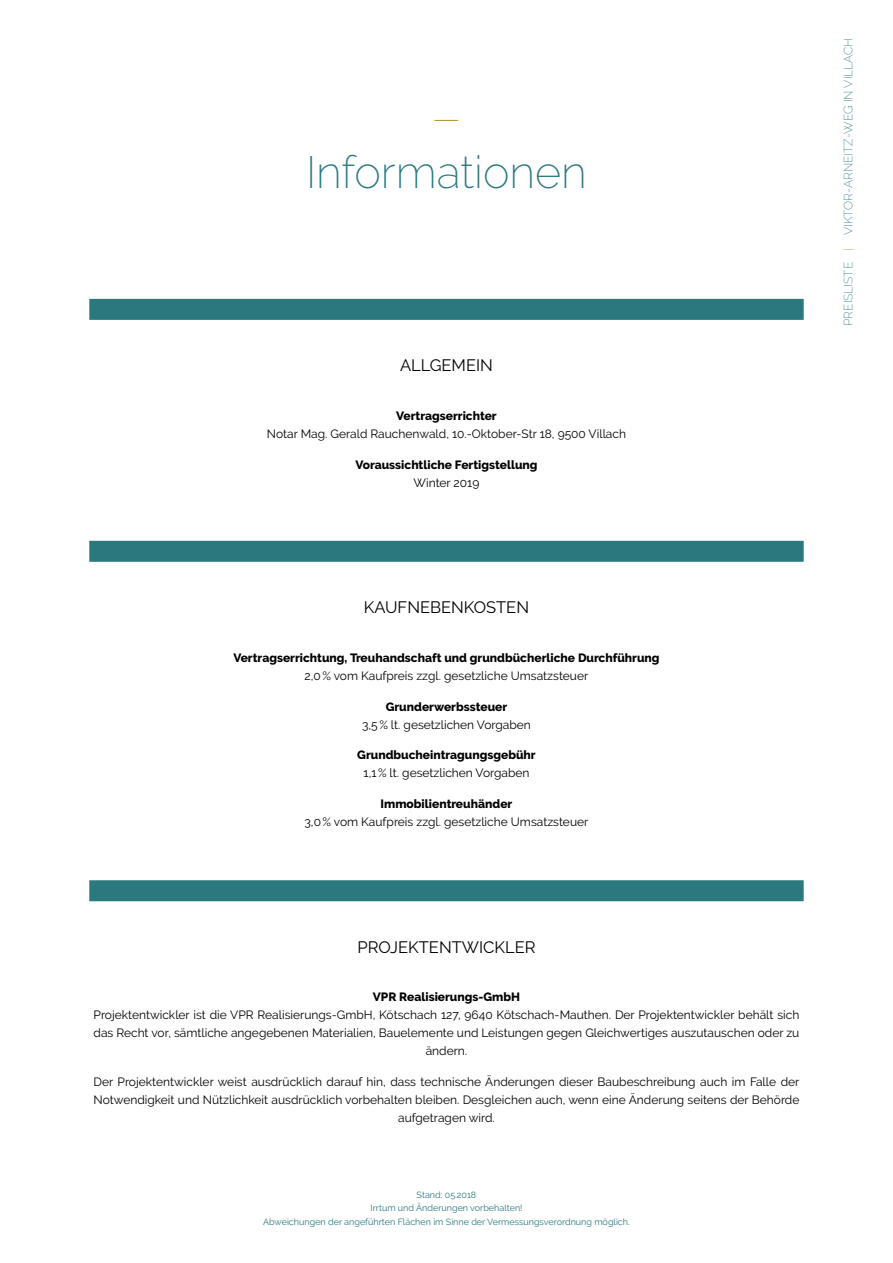
<style>
.page{position:relative;width:893px;height:1263px;background:#fff}
.page>*{position:absolute;margin:0;border:0;box-sizing:border-box;transform-origin:0 0}
.T3{font:200 45px "Raleway";color:#2b797f}
.T5{font:200 31.5px "Raleway";color:#b59634}
.Fließtext_1{font:16.5px "Raleway";color:#000}
.Fließtext_2{font:12px/18px "Raleway";color:#000;text-align:center}
.Fließtext_2_-_H1{font:800 12px "Raleway";color:#000}
.Fließtext_1-2{font:12px "Raleway";color:#000}
.t1{font:200 12px "Raleway";color:#2b797f}
.Bildinfo_Text{font:9px "Raleway";color:#2b797f}
.s1{color:#b59634}
</style>
<div class="page">
<div style="left:89px;top:299px;width:715px;height:21px;background:#2b797f"></div>
<div style="left:89px;top:541px;width:715px;height:21px;background:#2b797f"></div>
<div style="left:89px;top:880px;width:715px;height:21px;background:#2b797f"></div>
<p class="T5" style="left:433px;top:100px;width:29px">—</p>
<p class="T3" style="left:306px;top:145px;width:282px">Informationen</p>
<p class="Fließtext_1" style="left:400px;top:356px;width:94px">ALLGEMEIN</p>
<p class="Fließtext_2_-_H1" style="left:396px;top:409px;width:102px">Vertragserrichter</p>
<p class="Fließtext_2" style="left:267px;top:425px;width:361px">Notar Mag. Gerald Rauchenwald, 10.-Oktober-Str 18, 9500 Villach</p>
<p class="Fließtext_2_-_H1" style="left:355px;top:458px;width:184px">Voraussichtliche Fertigstellung</p>
<p class="Fließtext_2" style="left:414px;top:473px;width:67px">Winter 2019</p>
<p class="t1" style="left:841px;top:326px;width:290px;rotate:-90deg">PREISLISTE <span class="s1">|</span> VIKTOR-ARNEITZ-WEG IN VILLACH</p>
<p class="Fließtext_1" style="left:364px;top:598px;width:167px">KAUFNEBENKOSTEN</p>
<p class="Fließtext_2_-_H1" style="left:233px;top:651px;width:428px">Vertragserrichtung, Treuhandschaft und grundbücherliche Durchführung</p>
<p class="Fließtext_2" style="left:305px;top:666px;width:285px">2,0% vom Kaufpreis zzgl. gesetzliche Umsatzsteuer</p>
<p class="Fließtext_2_-_H1" style="left:386px;top:699px;width:123px">Grunderwerbssteuer</p>
<p class="Fließtext_2" style="left:362px;top:715px;width:170px">3,5% lt. gesetzlichen Vorgaben</p>
<p class="Fließtext_2_-_H1" style="left:357px;top:748px;width:180px">Grundbucheintragungsgebühr</p>
<p class="Fließtext_2" style="left:364px;top:764px;width:167px">1,1% lt. gesetzlichen Vorgaben</p>
<p class="Fließtext_2_-_H1" style="left:381px;top:797px;width:133px">Immobilientreuhänder</p>
<p class="Fließtext_1-2" style="left:305px;top:815px;width:285px">3,0% vom Kaufpreis zzgl. gesetzliche Umsatzsteuer</p>
<p class="Fließtext_1" style="left:357px;top:937px;width:180px">PROJEKTENTWICKLER</p>
<p class="Fließtext_2_-_H1" style="left:373px;top:990px;width:149px">VPR Realisierungs-GmbH</p>
<p class="Fließtext_2" style="left:94px;top:1006px;width:707px">Projektentwickler ist die VPR Realisierungs-GmbH, Kötschach 127, 9640 Kötschach-Mauthen. Der Projektentwickler behält sich das Recht vor, sämtliche angegebenen Materialien, Bauelemente und Leistungen gegen Gleichwertiges auszutauschen oder zu ändern.</p>
<p class="Fließtext_2" style="left:94px;top:1073px;width:707px">Der Projektentwickler weist ausdrücklich darauf hin, dass technische Änderungen dieser Baubeschreibung auch im Falle der<br>Notwendigkeit und Nützlichkeit ausdrücklich vorbehalten bleiben. Desgleichen auch, wenn eine Änderung seitens der Behörde aufgetragen wird.</p>
<p class="Bildinfo_Text" style="left:417px;top:1189px;width:61px">Stand: 05.2018</p>
<p class="Bildinfo_Text" style="left:370px;top:1203px;width:154px">Irrtum und Änderungen vorbehalten!</p>
<p class="Bildinfo_Text" style="left:263px;top:1216px;width:368px">Abweichungen der angeführten Flächen im Sinne der Vermessungsverordnung möglich.</p>
</div>
